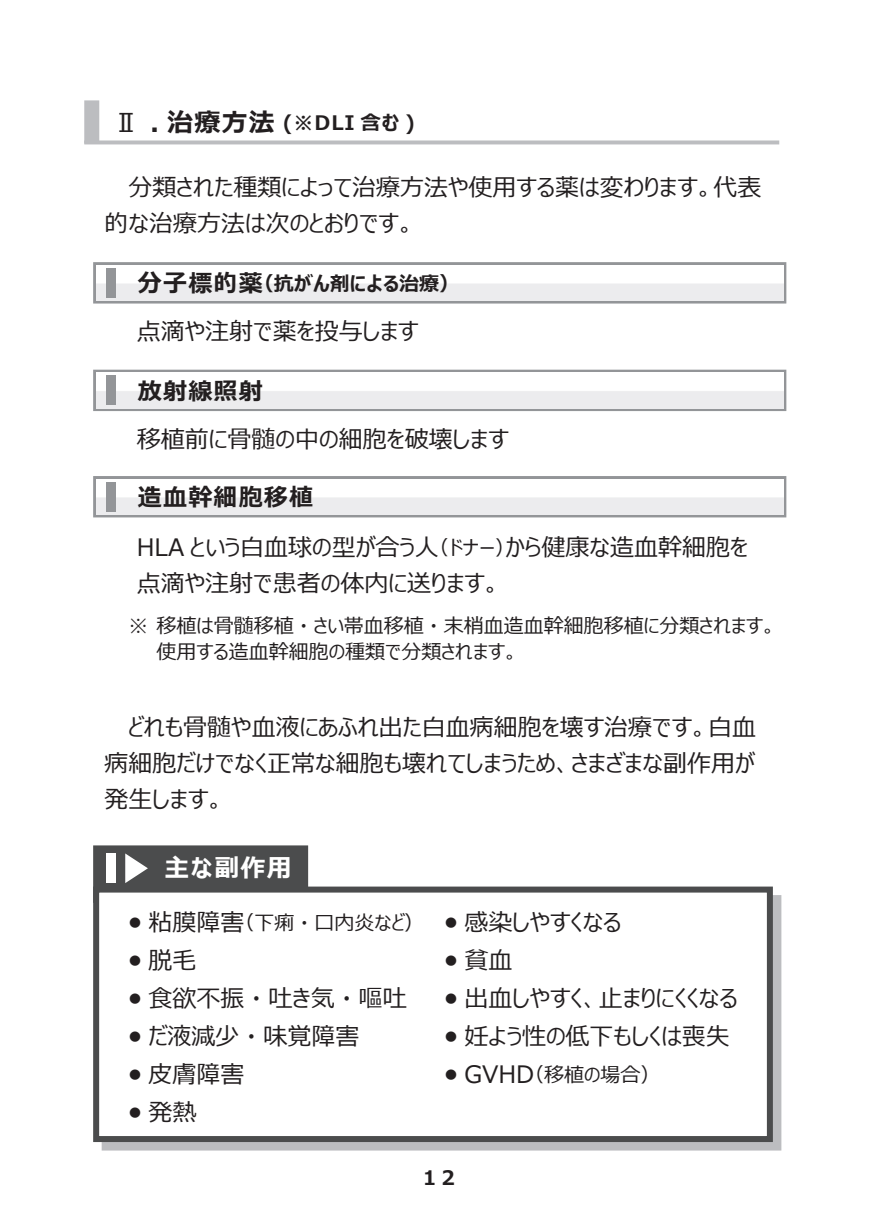
<style>
.page{position:relative;width:878px;height:1227px;background:#fff}
.page>*{position:absolute;margin:0;border:0;box-sizing:border-box;transform-origin:0 0}
.t1{font:700 25px "Meiryo UI";letter-spacing:.05em;color:#fff}
.t2{font:24px/36px "Meiryo UI";color:#231f20}
.t3{font:700 24px "Meiryo UI";letter-spacing:.05em;color:#231f20}
.t4{font:20px/26.4px "Meiryo UI";color:#231f20}
.t5{font:700 20px "Meiryo UI";color:#231f20}
.s1{font-weight:400;font-size:26px}
.s2{font-size:26px}
.s3{font-size:24px}
.s4{font-size:20px}
.s5{font-size:16px}
</style>
<div class="page">
<div style="left:84px;top:140px;width:695px;height:4px;border:3px solid #bcbdc0"></div>
<div style="left:84px;top:100px;width:15px;height:43px;background:#bcbdc0;border:3px solid #bcbdc0"></div>
<div style="left:93px;top:845px;width:215px;height:58px;background:#4b4c4d;border:6px solid #4b4c4d"></div>
<div style="left:106px;top:853px;width:9px;height:30px;background:#fff"></div>
<svg style="left:125px;top:853px;width:23px;height:30px"></svg>
<div style="left:93px;top:262px;width:693px;height:41px;border:6px solid #939598"></div>
<div style="left:96px;top:265px;width:687px;height:35px;background:linear-gradient(to right,#f7f7f7,#f6f6f7)"></div>
<div style="left:106px;top:268px;width:9px;height:30px;background:#939598"></div>
<div style="left:93px;top:370px;width:693px;height:41px;border:6px solid #939598"></div>
<div style="left:96px;top:373px;width:687px;height:35px;background:linear-gradient(to right,#f5f5f6,#f6f6f7)"></div>
<div style="left:106px;top:375px;width:9px;height:30px;background:#939598"></div>
<div style="left:93px;top:476px;width:693px;height:41px;border:6px solid #939598"></div>
<div style="left:96px;top:479px;width:687px;height:35px;background:linear-gradient(to right,#f3f3f4,#f7f7f8)"></div>
<div style="left:106px;top:482px;width:9px;height:29px;background:#939598"></div>
<div style="left:102px;top:895px;width:679px;height:255px;background:#bcbdc0"></div>
<div style="left:93px;top:886px;width:680px;height:256px;background:#fff;border:6px solid #4b4c4d"></div>
<p class="t5" style="left:113px;top:108px;width:303px"><span class="s1">Ⅱ</span> <span class="s2">. 治療方法</span> (※DLI 含む )</p>
<p class="t2" style="left:105px;top:168px;width:658px;text-indent:24px">分類された種類によって治療方法や使用する薬は変わります。代表的な治療方法は次のとおりです。</p>
<p class="t5" style="left:138px;top:270px;width:323px"><span class="s3">分子標的薬</span>（抗がん剤による治療）</p>
<p class="t2" style="left:137px;top:312px;width:283px">点滴や注射で薬を投与します</p>
<p class="t3" style="left:138px;top:374px;width:126px">放射線照射</p>
<p class="t2" style="left:137px;top:420px;width:373px">移植前に骨髄の中の細胞を破壊します</p>
<p class="t3" style="left:138px;top:481px;width:177px">造血幹細胞移植</p>
<p class="t2" style="left:105px;top:528px;width:645px;text-indent:32px">HLA という白血球の型が合う人<span class="s4">（ドナー）</span>から健康な造血幹細胞を　 点滴や注射で患者の体内に送ります。</p>
<p class="t4" style="left:157px;top:611px;width:621px;text-indent:-28px">※ 移植は骨髄移植・さい帯血移植・末梢血造血幹細胞移植に分類されます。使用する造血幹細胞の種類で分類されます。</p>
<p class="t2" style="left:105px;top:708px;width:653px;text-align:justify;text-indent:24px">どれも骨髄や血液にあふれ出た白血病細胞を壊す治療です。白血病細胞だけでなく正常な細胞も壊れてしまうため、さまざまな副作用が発生します。</p>
<p class="t1" style="left:164px;top:851px;width:129px">主な副作用</p>
<p class="t2" style="left:127px;top:903px;width:496px"><span class="s5">●</span> 粘膜障害<span class="s4">（下痢・口内炎など）</span> <span class="s5">●</span> 感染しやすくなる</p>
<p class="t2" style="left:127px;top:941px;width:71px"><span class="s5">●</span> 脱毛</p>
<p class="t2" style="left:443px;top:941px;width:71px"><span class="s5">●</span> 貧血</p>
<p class="t2" style="left:127px;top:979px;width:281px"><span class="s5">●</span> 食欲不振・吐き気・嘔吐</p>
<p class="t2" style="left:443px;top:979px;width:296px"><span class="s5">●</span> 出血しやすく、止まりにくくなる</p>
<p class="t2" style="left:127px;top:1017px;width:234px"><span class="s5">●</span> だ液減少・味覚障害</p>
<p class="t2" style="left:443px;top:1017px;width:288px"><span class="s5">●</span> 妊よう性の低下もしくは喪失</p>
<p class="t2" style="left:127px;top:1055px;width:119px"><span class="s5">●</span> 皮膚障害</p>
<p class="t4" style="left:443px;top:1060px;width:219px"><span class="s5">●</span> <span class="s3">GVHD</span>（移植の場合）</p>
<p class="t2" style="left:127px;top:1093px;width:71px"><span class="s5">●</span> 発熱</p>
<p class="t5" style="left:423px;top:1163px;width:34px">12</p>
</div>
